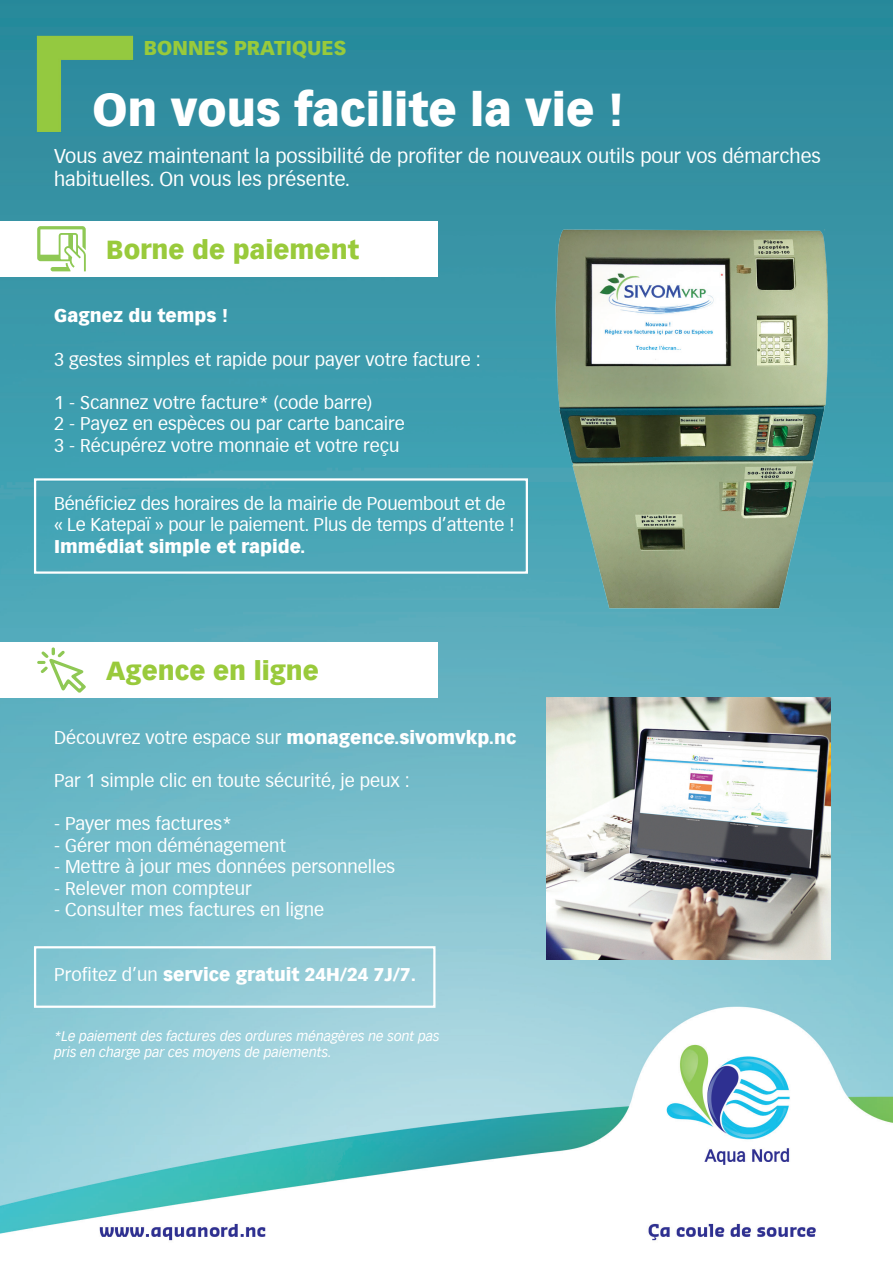
<style>
.page{position:relative;width:893px;height:1263px;background:#fff}
.page>*{position:absolute;margin:0;border:0;box-sizing:border-box;transform-origin:0 0}
.t1{font:900 45px "Vectora LT";color:#fff}
.t2{font:900 25.5px "Vectora LT";color:#99ca3b}
.t3{font:19.5px/23.4px "Vectora LH55 Roman";color:#fff}
.t4{font:900 19.5px "Vectora LT";color:#99ca3b}
.t5{font:18px/21.6px "Vectora LH55 Roman";color:#fff}
.t6{font:900 18px "Vectora LT";color:#fff}
.t7{font:italic 13.5px/16.2px "Vectora LH";color:#fff}
.s1{font-family:"Vectora LT";font-weight:900}
.s2{font-family:"Vectora LH55 Roman";font-weight:400}
</style>
<div class="page">
<img style="left:0;top:0;width:893px;height:1241px">
<div style="left:0;top:221px;width:438px;height:55px;background:#fff"></div>
<div style="left:0;top:642px;width:438px;height:56px;background:#fff"></div>
<img style="left:546px;top:220px;width:284px;height:390px">
<svg style="left:37px;top:226px;width:49px;height:45px"></svg>
<svg style="left:37px;top:647px;width:49px;height:46px"></svg>
<img style="left:546px;top:698px;width:284px;height:262px">
<div style="left:34px;top:478px;width:494px;height:96px;border:2px solid #fff"></div>
<div style="left:34px;top:946px;width:401px;height:62px;border:2px solid #fff"></div>
<p class="t4" style="left:144px;top:36px;width:204px">BONNES PRATIQUES</p>
<h1 class="t1" style="left:92px;top:82px;width:533px">On vous facilite la vie !</h1>
<p class="t3" style="left:54px;top:144px;width:768px">Vous avez maintenant la possibilité de profiter de nouveaux outils pour vos démarches habituelles. On vous les présente.</p>
<h2 class="t2" style="left:106px;top:234px;width:254px">Borne de paiement</h2>
<p class="t6" style="left:54px;top:305px;width:176px">Gagnez du temps !</p>
<p class="t5" style="left:54px;top:348px;width:428px">3 gestes simples et rapide pour payer votre facture :</p>
<p class="t5" style="left:54px;top:392px;width:352px">1 - Scannez votre facture* (code barre)<br>2 - Payez en espèces ou par carte bancaire<br>3 - Récupérez votre monnaie et votre reçu</p>
<p class="t5" style="left:54px;top:492px;width:462px">Bénéficiez des horaires de la mairie de Pouembout et de « Le Katepaï » pour le paiement. Plus de temps d’attente !</p>
<p class="t6" style="left:54px;top:535px;width:253px">Immédiat simple et rapide.</p>
<h2 class="t2" style="left:106px;top:655px;width:214px">Agence en ligne</h2>
<p class="t5" style="left:54px;top:727px;width:464px">Découvrez votre espace sur <span class="s1">monagence.sivomvkp.nc</span></p>
<p class="t5" style="left:54px;top:770px;width:357px">Par 1 simple clic en toute sécurité, je peux :</p>
<p class="t5" style="left:54px;top:813px;width:180px">- Payer mes factures*</p>
<p class="t5" style="left:54px;top:835px;width:233px">- Gérer mon déménagement</p>
<p class="t5" style="left:54px;top:856px;width:343px">- Mettre à jour mes données personnelles</p>
<p class="t5" style="left:54px;top:878px;width:199px">- Relever mon compteur</p>
<p class="t5" style="left:54px;top:899px;width:272px">- Consulter mes factures en ligne</p>
<p class="t6" style="left:54px;top:963px;width:363px"><span class="s2">Profitez d’un</span> service gratuit 24H/24 7J/7.</p>
<p class="t7" style="left:54px;top:1028px;width:387px">*Le paiement des factures des ordures ménagères ne sont pas pris en charge par ces moyens de paiements.</p>
</div>
